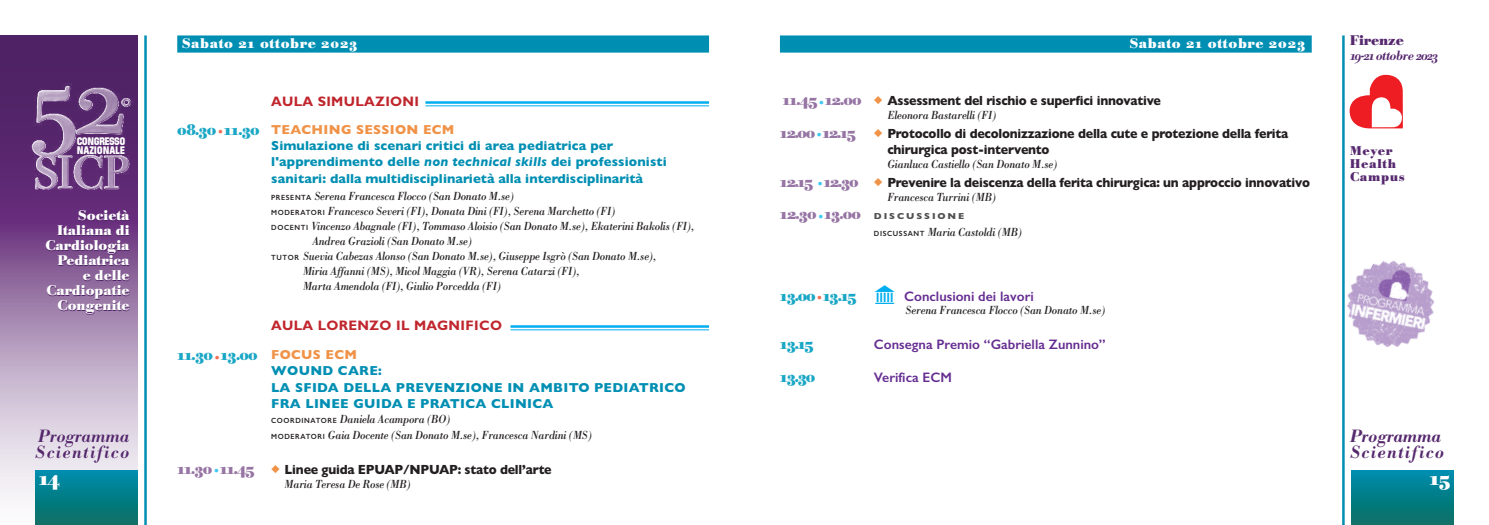
<style>
.page{position:relative;width:1489px;height:525px;background:#fff}
.page>*{position:absolute;margin:0;border:0;box-sizing:border-box;transform-origin:0 0}
.t1{font:19.38px "Bodoni BE Bold Os F";color:#fff}
.t2{font:17.5px/16.2px "Bodoni BE Medium Italic Os F";letter-spacing:.07em;color:#56286e}
.t3{font:15.25px "Bodoni BE Bold Os F";letter-spacing:-.075em;color:#1aa7c5}
.t4{font:13.75px/15px "Bodoni BE Bold Os F";color:#fff;text-align:right}
.t5{font:600 13.75px "Gill Sans";color:#652d91}
.t6{font:13.75px "Bodoni BE Bold Os F";letter-spacing:.05em;color:#fff}
.t7{font:700 13.75px "Gill Sans";letter-spacing:.025em;color:#c0262d}
.t8{font:13.75px "Bodoni BE Bold Os F";color:#56286e}
.t9{font:700 13.38px/16.2px "Gill Sans";letter-spacing:-.015em;color:#231f20;scale:.93 1}
.t10{font:700 13.12px/16.2px "Gill Sans";letter-spacing:.01em;color:#008fb3}
.t11{font:13.12px "Bodoni BE Medium Italic Os F";letter-spacing:-.05em;color:#56286e}
.t12{font:12.5px/12.6px "Bodoni BE Bold Os F";letter-spacing:.06em;color:#56286e}
.t13{font:italic 12.12px/16.2px "Bodoni";letter-spacing:-.02em;color:#231f20;scale:.9 1}
.t14{font:10.88px/8.6px "Directors Gothic 240 Bl";letter-spacing:-.03em;color:#fff}
.t15{font:700 8.75px "Gill Sans";letter-spacing:.2em;color:#4e4f50;scale:1.1 1}
.s1{font-family:"Bodoni BE Bold Os F";font-weight:400;font-size:15.25px;color:#9674a3}
.s2{color:#f09348}
.s3{font-family:"Bodoni BE Bold Os F";font-weight:400;font-size:12.5px;color:#40c7f4}
.s4{font-family:"Gill Sans";font-weight:600;font-style:normal;font-size:7.5px}
.s5{font-family:"Bodoni BE Bold Os F";font-weight:400;font-size:15.25px;color:#1aa7c5}
.s6{font-style:italic}
.s7{font-family:"Gill Sans";font-weight:700;font-size:13.12px;color:#f09348}
</style>
<div class="page">
<div style="left:1351px;top:469px;width:102px;height:55px;background:linear-gradient(to bottom,#008eb0,#0b6f63)"></div>
<div style="left:780px;top:35px;width:531px;height:18px;background:#008fb3"></div>
<hr style="left:1341px;top:35px;width:3px;height:489px;background:#008fb3">
<svg style="left:0;top:35px;width:137px;height:464px;background:#9c7ca8"></svg>
<div style="left:35px;top:469px;width:102px;height:55px;background:linear-gradient(to bottom,#008daf,#0c6f62)"></div>
<hr style="left:425px;top:101px;width:284px;height:3px;background:#00aeef">
<hr style="left:425px;top:105px;width:284px;height:1px;background:#00aeef">
<hr style="left:510px;top:325px;width:199px;height:2px;background:#00aeef">
<hr style="left:510px;top:329px;width:199px;height:1px;background:#00aeef">
<hr style="left:144px;top:35px;width:3px;height:489px;background:#008fb3">
<svg style="left:1349px;top:75px;width:53px;height:53px"></svg>
<img style="left:25px;top:77px;width:113px;height:122px">
<div style="left:177px;top:35px;width:532px;height:18px;background:#008fb3"></div>
<img style="left:1341px;top:258px;width:94px;height:88px">
<p class="t6" style="left:182px;top:38px;width:177px">Sabato 21 ottobre 2023</p>
<p class="t6" style="left:1129px;top:38px;width:177px">Sabato 21 ottobre 2023</p>
<p class="t8" style="left:1349px;top:36px;width:55px">Firenze</p>
<p class="t11" style="left:1349px;top:51px;width:90px">19-21ottobre 2023</p>
<p class="t9" style="left:782px;top:93px;width:408px"><span class="s1">11.45</span> <sub>•</sub><span class="s1">12.00</span> <span class="s2">◆</span> Assessment del rischio e superfici innovative</p>
<p class="t13" style="left:887px;top:107px;width:123px">Eleonora Bastarelli (FI)</p>
<p class="t9" style="left:887px;top:125px;width:432px;text-indent:-107px"><span class="s1">12.00</span><sub>•</sub><span class="s1">12.15</span> <span class="s2">◆</span> Protocollo di decolonizzazione della cute e protezione della ferita chirurgica post-intervento</p>
<p class="t13" style="left:887px;top:155px;width:190px">Gianluca Castiello (San Donato M.se)</p>
<p class="t9" style="left:780px;top:174px;width:571px"><span class="s1">12.15</span> <sub>•</sub><span class="s1">12.30</span> <span class="s2">◆</span> Prevenire la deiscenza della ferita chirurgica: un approccio innovativo</p>
<p class="t13" style="left:887px;top:188px;width:122px">Francesca Turrini (MB)</p>
<p class="t15" style="left:780px;top:211px;width:169px"><span class="s1">12.30</span><span class="s3">•</span><span class="s1">13.00</span> DISCUSSIONE</p>
<p class="t13" style="left:873px;top:223px;width:166px"><span class="s4">DISCUSSANT</span> Maria Castoldi (MB)</p>
<p class="t7" style="left:271px;top:93px;width:149px">AULA SIMULAZIONI</p>
<p class="t10" style="left:271px;top:121px;width:397px;text-indent:-94px"><span class="s5">08.30</span><sub>•</sub><span class="s5">11.30</span> <span class="s2">TEACHING SESSION ECM<br></span>Simulazione di scenari critici di area pediatrica per l'apprendimento delle <span class="s6">non technical skills</span> dei professionisti sanitari: dalla multidisciplinarietà alla interdisciplinarità</p>
<p class="t13" style="left:271px;top:188px;width:271px"><span class="s4">PRESENTA</span> Serena Francesca Flocco (San Donato M.se)</p>
<p class="t13" style="left:271px;top:203px;width:384px"><span class="s4">MODERATORI</span> Francesco Severi (FI), Donata Dini (FI), Serena Marchetto (FI)</p>
<p class="t13" style="left:271px;top:218px;width:472px"><span class="s4">DOCENTI</span> Vincenzo Abagnale (FI), Tommaso Aloisio (San Donato M.se), Ekaterini Bakolis (FI),</p>
<p class="t13" style="left:312px;top:233px;width:179px">Andrea Grazioli (San Donato M.se)</p>
<p class="t13" style="left:271px;top:248px;width:430px"><span class="s4">TUTOR</span> Suevia Cabezas Alonso (San Donato M.se), Giuseppe Isgrò (San Donato M.se),</p>
<p class="t13" style="left:303px;top:263px;width:309px">Miria Affanni (MS), Micol Maggia (VR), Serena Catarzi (FI),</p>
<p class="t13" style="left:303px;top:278px;width:221px">Marta Amendola (FI), Giulio Porcedda (FI)</p>
<p class="t7" style="left:271px;top:317px;width:232px">AULA LORENZO IL MAGNIFICO</p>
<p class="t3" style="left:177px;top:349px;width:181px">11.30<sub>•</sub>13.00 <span class="s7">FOCUS ECM</span></p>
<p class="t10" style="left:271px;top:362px;width:416px">WOUND CARE:<br>LA SFIDA DELLA PREVENZIONE IN AMBITO PEDIATRICO<br>FRA LINEE GUIDA E PRATICA CLINICA</p>
<p class="t13" style="left:271px;top:410px;width:358px"><span class="s4">COORDINATORE</span> Daniela Acampora (BO)<br><span class="s4">MODERATORI</span> Gaia Docente (San Donato M.se), Francesca Nardini (MS)</p>
<p class="t9" style="left:177px;top:461px;width:404px"><span class="s1">11.30</span> <sub>•</sub><span class="s1">11.45</span> <span class="s2">◆</span> Linee guida EPUAP/NPUAP: stato dell’arte</p>
<p class="t14" style="left:77px;top:138px;width:50px">CONGRESSO<br>NAZIONALE</p>
<p class="t12" style="left:1349px;top:146px;width:56px">Meyer<br>Health<br>Campus</p>
<p class="t4" style="left:46px;top:210px;width:85px">Società<br>Italiana di<br>Cardiologia<br>Pediatrica<br>e delle<br>Cardiopatie<br>Congenite</p>
<p class="t3" style="left:780px;top:290px;width:78px">13.00 <sub>•</sub> 13.15</p>
<p class="t5" style="left:904px;top:288px;width:131px">Conclusioni dei lavori</p>
<p class="t13" style="left:905px;top:302px;width:223px">Serena Francesca Flocco (San Donato M.se)</p>
<p class="t3" style="left:780px;top:338px;width:35px">13.15</p>
<p class="t5" style="left:873px;top:336px;width:233px">Consegna Premio “Gabriella Zunnino”</p>
<p class="t3" style="left:780px;top:371px;width:37px">13.30</p>
<p class="t5" style="left:873px;top:369px;width:79px">Verifica ECM</p>
<h2 class="t2" style="left:35px;top:429px;width:96px">Programma<br>Scientifico</h2>
<h2 class="t2" style="left:1349px;top:429px;width:96px">Programma<br>Scientifico</h2>
<h1 class="t1" style="left:39px;top:471px;width:23px">14</h1>
<p class="t13" style="left:284px;top:475px;width:142px">Maria Teresa De Rose (MB)</p>
<h1 class="t1" style="left:1429px;top:471px;width:22px">15</h1>
</div>
